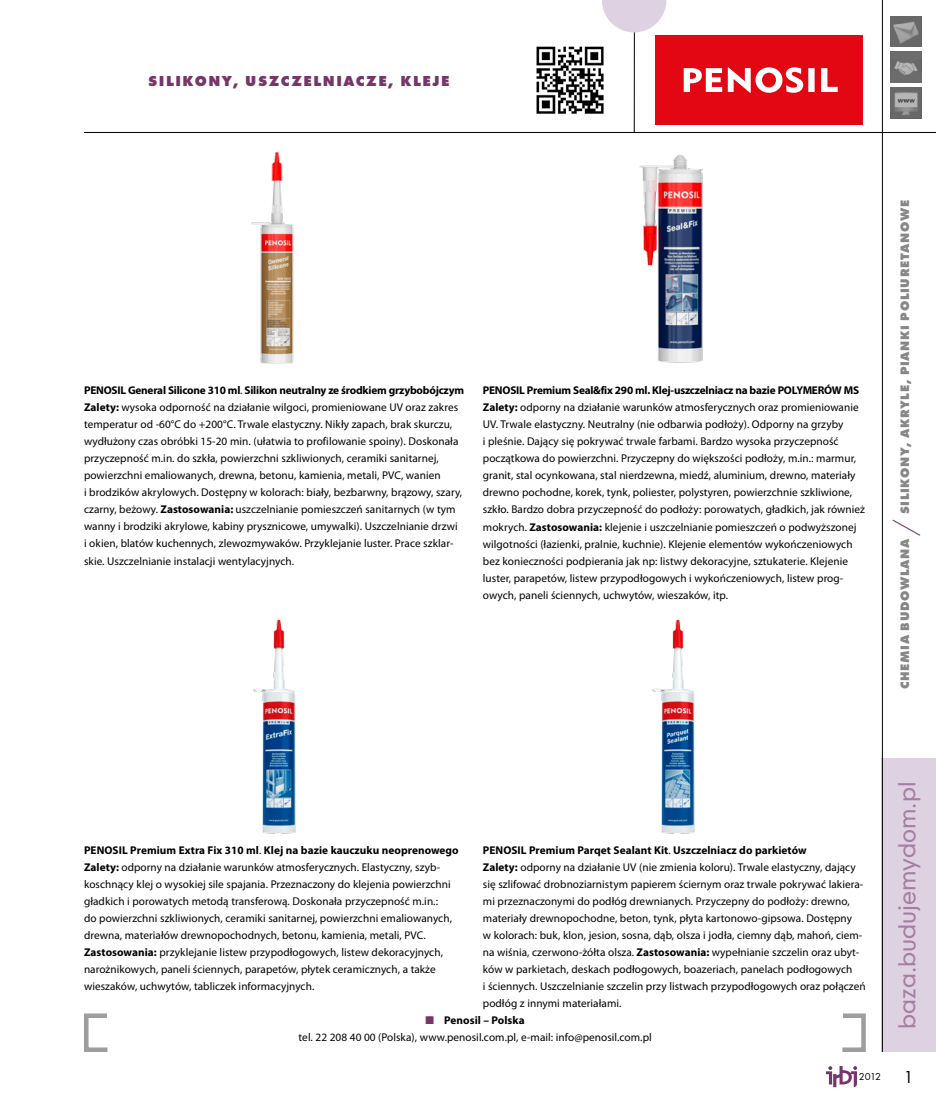
<style>
.page{position:relative;width:936px;height:1106px;background:#fff}
.page>*{position:absolute;margin:0;border:0;box-sizing:border-box;transform-origin:0 0}
.t1{font:30px "Futura TEE Ligh";color:#77366a}
.t2{font:22.5px "Geometric 706 Md EU";color:#a57ea3}
.t3{font:18px "Futura TEE";color:#000}
.t4{font:700 15px "Futura TEE Extr";letter-spacing:.1em;color:#77366a}
.t5{font:700 12.75px "Futura TEE Extr";letter-spacing:.05em;color:#878787}
.t6{font:11.25px/17px "Myriad Pro";letter-spacing:.005em;color:#000}
.t7{font:10.5px "Futura TEE";color:#000}
.s1{font-weight:700}
.s2{color:#77366a}
</style>
<div class="page">
<svg style="left:825px;top:1066px;width:32px;height:21px"></svg>
<div style="left:881px;top:758px;width:54px;height:294px;background:#ded1e1"></div>
<hr style="left:881px;top:0;width:1px;height:1052px;background:#000">
<hr style="left:84px;top:132px;width:851px;height:1px;background:#000">
<div style="left:655px;top:35px;width:208px;height:90px;background:#e30613"></div>
<svg style="left:683px;top:67px;width:120px;height:26px"></svg>
<div style="left:808px;top:68px;width:6px;height:24px;background:#fff"></div>
<svg style="left:821px;top:68px;width:16px;height:24px"></svg>
<hr style="left:634px;top:32px;width:1px;height:101px;background:#000">
<svg style="left:890px;top:16px;width:30px;height:31px"></svg>
<svg style="left:890px;top:52px;width:30px;height:30px"></svg>
<svg style="left:890px;top:88px;width:30px;height:30px"></svg>
<svg style="left:602px;top:0;width:64px;height:32px"></svg>
<img style="left:536px;top:46px;width:68px;height:68px">
<svg style="left:84px;top:1013px;width:24px;height:39px"></svg>
<svg style="left:842px;top:1013px;width:24px;height:39px"></svg>
<img style="left:253px;top:619px;width:43px;height:215px">
<img style="left:251px;top:152px;width:43px;height:212px">
<img style="left:639px;top:155px;width:64px;height:208px">
<img style="left:652px;top:619px;width:43px;height:215px">
<h3 class="t4" style="left:148px;top:72px;width:303px">SILIKONY, USZCZELNIACZE, KLEJE</h3>
<p class="t6" style="left:84px;top:382px;width:381px"><span class="s1">PENOSIL General Silicone 310 ml</span>. <span class="s1">Silikon neutralny ze środkiem grzybobójczym Zalety:</span> wysoka odporność na działanie wilgoci, promieniowane UV oraz zakres temperatur od -60°C do +200°C. Trwale elastyczny. Nikły zapach, brak skurczu, wydłużony czas obróbki 15-20 min. (ułatwia to profilowanie spoiny). Doskonała przyczepność m.in. do szkła, powierzchni szkliwionych, ceramiki sanitarnej, powierzchni emaliowanych, drewna, betonu, kamienia, metali, PVC, wanien<br>i brodzików akrylowych. Dostępny w kolorach: biały, bezbarwny, brązowy, szary, czarny, beżowy. <span class="s1">Zastosowania:</span> uszczelnianie pomieszczeń sanitarnych (w tym wanny i brodziki akrylowe, kabiny prysznicowe, umywalki). Uszczelnianie drzwi<br>i okien, blatów kuchennych, zlewozmywaków. Przyklejanie luster. Prace szklar&shy;skie. Uszczelnianie instalacji wentylacyjnych.</p>
<p class="t6" style="left:483px;top:382px;width:384px"><span class="s1">PENOSIL Premium Seal&amp;fix 290 ml. Klej-uszczelniacz na bazie POLYMERÓW MS Zalety:</span> odporny na działanie warunków atmosferycznych oraz promieniowanie UV. Trwale elastyczny. Neutralny (nie odbarwia podłoży). Odporny na grzyby<br>i pleśnie. Dający się pokrywać trwale farbami. Bardzo wysoka przyczepność początkowa do powierzchni. Przyczepny do większości podłoży, m.in.: marmur, granit, stal ocynkowana, stal nierdzewna, miedź, aluminium, drewno, materiały drewno pochodne, korek, tynk, poliester, polystyren, powierzchnie szkliwione, szkło. Bardzo dobra przyczepność do podłoży: porowatych, gładkich, jak również mokrych. <span class="s1">Zastosowania:</span> klejenie i uszczelnianie pomieszczeń o podwyższonej wilgotności (łazienki, pralnie, kuchnie). Klejenie elementów wykończeniowych bez konieczności podpierania jak np: listwy dekoracyjne, sztukaterie. Klejenie luster, parapetów, listew przypodłogowych i wykończeniowych, listew prog&shy;owych, paneli ściennych, uchwytów, wieszaków, itp.</p>
<p class="t5" style="left:897px;top:514px;width:316px;rotate:-90deg">SILIKONY, AKRYLE, PIANKI POLIURETANOWE</p>
<h1 class="t1" style="left:888px;top:536px;width:18px;rotate:-90deg">/</h1>
<p class="t5" style="left:897px;top:689px;width:152px;rotate:-90deg">CHEMIA BUDOWLANA</p>
<p class="t6" style="left:84px;top:841px;width:376px"><span class="s1">PENOSIL Premium Extra Fix 310 ml</span>. <span class="s1">Klej na bazie kauczuku neoprenowego Zalety:</span> odporny na działanie warunków atmosferycznych. Elastyczny, szyb&shy;koschnący klej o wysokiej sile spajania. Przeznaczony do klejenia powierzchni gładkich i porowatych metodą transferową. Doskonała przyczepność m.in.:<br>do powierzchni szkliwionych, ceramiki sanitarnej, powierzchni emaliowanych, drewna, materiałów drewnopochodnych, betonu, kamienia, metali, PVC.<br><span class="s1">Zastosowania:</span> przyklejanie listew przypodłogowych, listew dekoracyjnych, narożnikowych, paneli ściennych, parapetów, płytek ceramicznych, a także wieszaków, uchwytów, tabliczek informacyjnych.</p>
<p class="t6" style="left:483px;top:841px;width:384px"><span class="s1">PENOSIL Premium Parqet Sealant Kit</span>. <span class="s1">Uszczelniacz do parkietów<br>Zalety:</span> odporny na działanie UV (nie zmienia koloru). Trwale elastyczny, dający się szlifować drobnoziarnistym papierem ściernym oraz trwale pokrywać lakiera&shy;mi przeznaczonymi do podłóg drewnianych. Przyczepny do podłoży: drewno, materiały drewnopochodne, beton, tynk, płyta kartonowo-gipsowa. Dostępny<br>w kolorach: buk, klon, jesion, sosna, dąb, olsza i jodła, ciemny dąb, mahoń, ciem&shy;na wiśnia, czerwono-żółta olsza. <span class="s1">Zastosowania:</span> wypełnianie szczelin oraz ubyt&shy;ków w parkietach, deskach podłogowych, boazeriach, panelach podłogowych<br>i ściennych. Uszczelnianie szczelin przy listwach przypodłogowych oraz połączeń podłóg z innymi materiałami.</p>
<p class="t6" style="left:298px;top:1011px;width:354px;text-align:center"><span class="s2">■</span> <span class="s1">Penosil – Polska<br></span>tel. 22 208 40 00 (Polska), www.penosil.com.pl, e-mail: info@penosil.com.pl</p>
<p class="t7" style="left:858px;top:1070px;width:24px">2012</p>
<h2 class="t2" style="left:892px;top:1028px;width:249px;rotate:-90deg">baza.budujemydom.pl</h2>
<h3 class="t3" style="left:903px;top:1065px;width:12px">1</h3>
</div>
